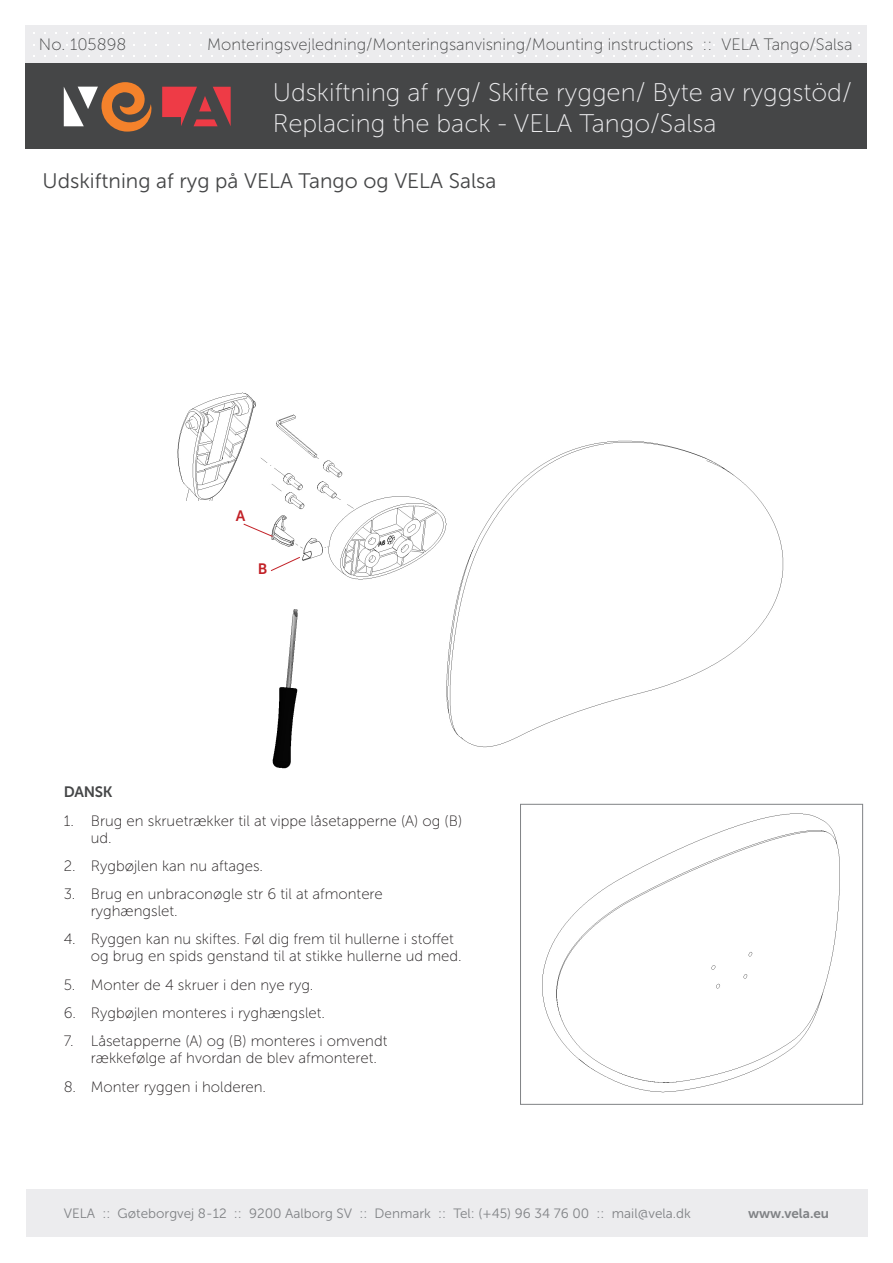
<style>
.page{position:relative;width:893px;height:1263px;background:#fff}
.page>*{position:absolute;margin:0;border:0;box-sizing:border-box;transform-origin:0 0}
.Titeloverskrift{font:25.5px/30.6px "Museo Sans 100";color:#ececee}
.Overskrift_orange{font:21px "Museo Sans 300";color:#454647}
.Titeloverskrift-2{font:16.5px "Museo Sans 100";color:#454647}
.t1{font:15px/17px "Museo Sans 100";color:#231f20}
.Underoverskrifter{font:15px "Museo Sans 700";letter-spacing:-.02em;color:#454647}
.Bullit_tekst{font:15px "Museo Sans 700";color:#c22127}
.t2{font:13.5px "Museo Sans 300";color:#808285}
.t3{font:13.5px "Museo Sans 700";color:#808285}
</style>
<div class="page">
<div style="left:26px;top:26px;width:841px;height:38px;background:#ececee"></div>
<div style="left:26px;top:64px;width:841px;height:85px;background:#454647"></div>
<svg style="left:162px;top:87px;width:69px;height:39px"></svg>
<svg style="left:64px;top:82px;width:88px;height:50px"></svg>
<div style="left:26px;top:1189px;width:841px;height:48px;background:#ececee"></div>
<img style="left:177px;top:392px;width:607px;height:377px">
<img style="left:542px;top:813px;width:298px;height:280px">
<div style="left:520px;top:804px;width:343px;height:300px;border:1px solid #808285"></div>
<svg style="left:243px;top:523px;width:30px;height:14px"></svg>
<svg style="left:270px;top:557px;width:30px;height:14px"></svg>
<div style="left:161px;top:501px;width:54px;height:299px;background:#fff"></div>
<p class="Titeloverskrift-2" style="left:39px;top:35px;width:89px">No. 105898</p>
<p class="Titeloverskrift-2" style="left:207px;top:35px;width:647px">Monteringsvejledning/Monteringsanvisning/Mounting instructions :: VELA Tango/Salsa</p>
<p class="Titeloverskrift" style="left:273px;top:77px;width:581px">Udskiftning af ryg/ Skifte ryggen/ Byte av ryggstöd/<br>Replacing the back - VELA Tango/Salsa</p>
<p class="Overskrift_orange" style="left:43px;top:169px;width:455px">Udskiftning af ryg på VELA Tango og VELA Salsa</p>
<p class="Bullit_tekst" style="left:236px;top:507px;width:11px">A</p>
<p class="Bullit_tekst" style="left:258px;top:561px;width:11px">B</p>
<p class="Underoverskrifter" style="left:64px;top:784px;width:50px">DANSK</p>
<p class="t1" style="left:91px;top:812px;width:373px;text-indent:-27px">1. Brug en skruetrækker til at vippe låsetapperne (A) og (B) ud.</p>
<p class="t1" style="left:64px;top:857px;width:201px">2. Rygbøjlen kan nu aftages.</p>
<p class="t1" style="left:91px;top:886px;width:294px;text-indent:-27px">3. Brug en unbraconøgle str 6 til at afmontere ryghængslet.</p>
<p class="t1" style="left:91px;top:931px;width:372px;text-indent:-27px">4. Ryggen kan nu skiftes. Føl dig frem til hullerne i stoffet og brug en spids genstand til at stikke hullerne ud med.</p>
<p class="t1" style="left:64px;top:976px;width:251px">5. Monter de 4 skruer i den nye ryg.</p>
<p class="t1" style="left:64px;top:1004px;width:263px">6. Rygbøjlen monteres i ryghængslet.</p>
<p class="t1" style="left:91px;top:1033px;width:298px;text-indent:-27px">7. Låsetapperne (A) og (B) monteres i omvendt rækkefølge af hvordan de blev afmonteret.</p>
<p class="t1" style="left:64px;top:1078px;width:204px">8. Monter ryggen i holderen.</p>
<p class="t2" style="left:64px;top:1206px;width:629px">VELA :: Gøteborgvej 8-12 :: 9200 Aalborg SV :: Denmark :: Tel: (+45) 96 34 76 00 :: mail@vela.dk</p>
<p class="t3" style="left:748px;top:1206px;width:83px">www.vela.eu</p>
</div>
